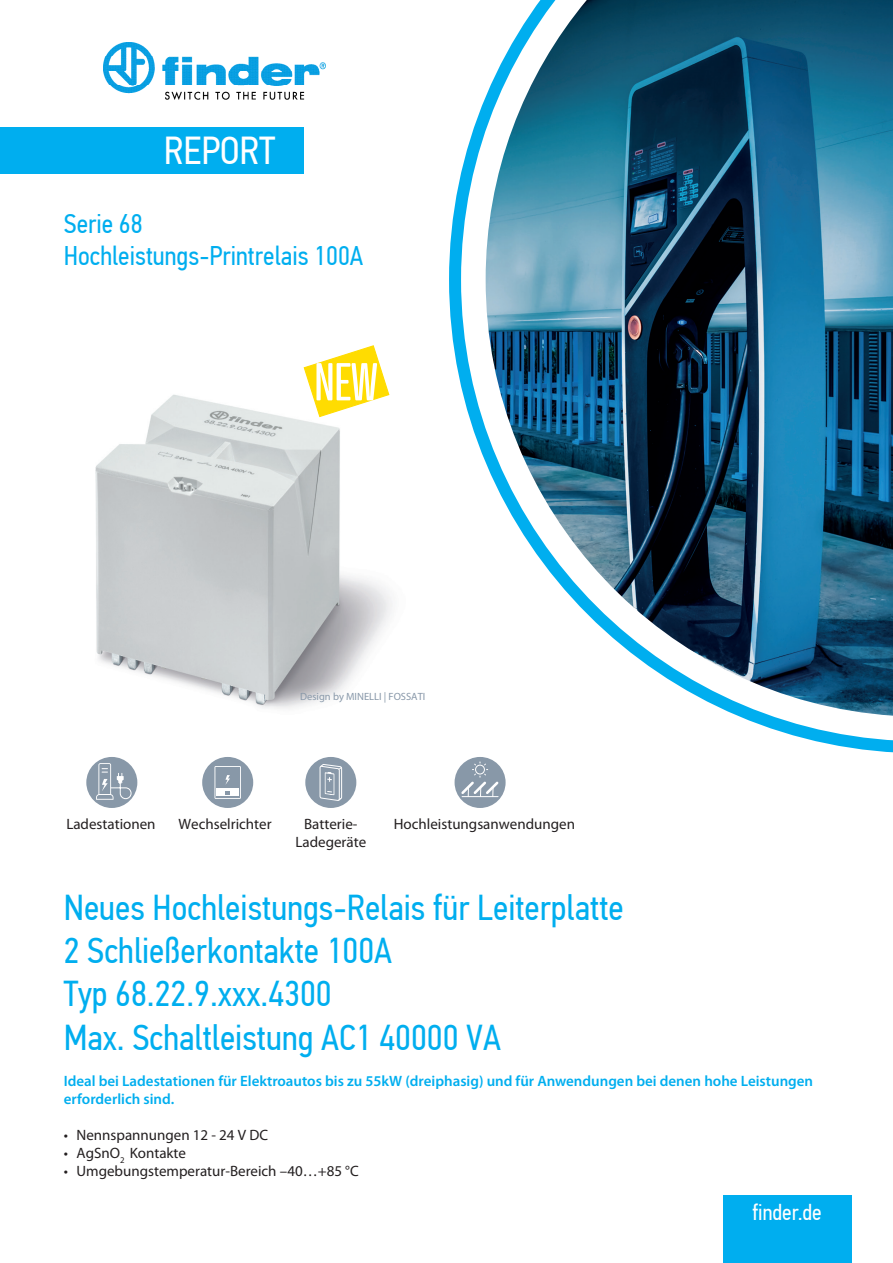
<style>
.page{position:relative;width:893px;height:1263px;background:#fff}
.page>*{position:absolute;margin:0;border:0;box-sizing:border-box;transform-origin:0 0}
.t1{font:39px "PF Din Text Cond Pro";color:#fff}
.t2{font:36px/43.2px "PF Din Text Cond Pro";color:#00aeef}
.t3{font:27px/32.4px "PF Din Text Cond Pro";color:#00aeef}
.t4{font:22.5px "PF Din Text Cond Pro";color:#fff}
.t5{font:15px "Myriad Pro";color:#231f20}
.t6{font:600 15px/18px "Myriad Pro";color:#00aeef}
.t7{font:10.5px "Myriad Pro";color:#8898a9}
</style>
<div class="page">
<div style="left:723px;top:1195px;width:128px;height:68px;background:#00aeef"></div>
<div style="left:86px;top:757px;width:51px;height:51px;background:#8898a8;border-radius:50%"></div>
<svg style="left:96px;top:763px;width:36px;height:37px"></svg>
<div style="left:455px;top:757px;width:51px;height:51px;background:#8898a8;border-radius:50%"></div>
<svg style="left:459px;top:761px;width:42px;height:36px"></svg>
<div style="left:202px;top:757px;width:51px;height:51px;background:#8898a8;border-radius:50%"></div>
<svg style="left:214px;top:766px;width:27px;height:33px"></svg>
<div style="left:305px;top:757px;width:51px;height:51px;background:#8898a8;border-radius:50%"></div>
<svg style="left:319px;top:764px;width:24px;height:37px"></svg>
<img style="left:104px;top:43px;width:221px;height:57px">
<img style="left:95px;top:394px;width:298px;height:315px">
<div style="left:0;top:128px;width:304px;height:46px;background:#00aeef"></div>
<svg style="left:449px;top:96px;width:444px;height:657px"></svg>
<img style="left:486px;top:0;width:407px;height:716px">
<svg style="left:303px;top:345px;width:87px;height:73px"></svg>
<h1 class="t1" style="left:164px;top:128px;width:113px">REPORT</h1>
<h3 class="t3" style="left:64px;top:207px;width:301px">Serie 68<br>Hochleistungs-Printrelais 100A</h3>
<p class="t7" style="left:300px;top:690px;width:127px">Design by MINELLI | FOSSATI</p>
<p class="t5" style="left:66px;top:815px;width:91px">Ladestationen</p>
<p class="t5" style="left:304px;top:815px;width:55px">Batterie-</p>
<p class="t5" style="left:394px;top:815px;width:183px">Hochleistungsanwendungen</p>
<p class="t5" style="left:295px;top:833px;width:72px">Ladegeräte</p>
<p class="t5" style="left:179px;top:815px;width:95px">Wechselrichter</p>
<h2 class="t2" style="left:64px;top:886px;width:561px">Neues Hochleistungs-Relais für Leiterplatte<br>2 Schließerkontakte 100A<br>Typ 68.22.9.xxx.4300<br>Max. Schaltleistung AC1 40000 VA</h2>
<p class="t6" style="left:64px;top:1071px;width:751px">Ideal bei Ladestationen für Elektroautos bis zu 55kW (dreiphasig) und für Anwendungen bei denen hohe Leistungen erforderlich sind.</p>
<p class="t5" style="left:64px;top:1125px;width:206px">• Nennspannungen 12 - 24 V DC</p>
<p class="t5" style="left:64px;top:1143px;width:124px">• AgSnO<sub>2</sub> Kontakte</p>
<p class="t5" style="left:64px;top:1161px;width:296px">• Umgebungstemperatur-Bereich –40…+85 °C</p>
<h3 class="t4" style="left:752px;top:1199px;width:71px">finder.de</h3>
</div>
